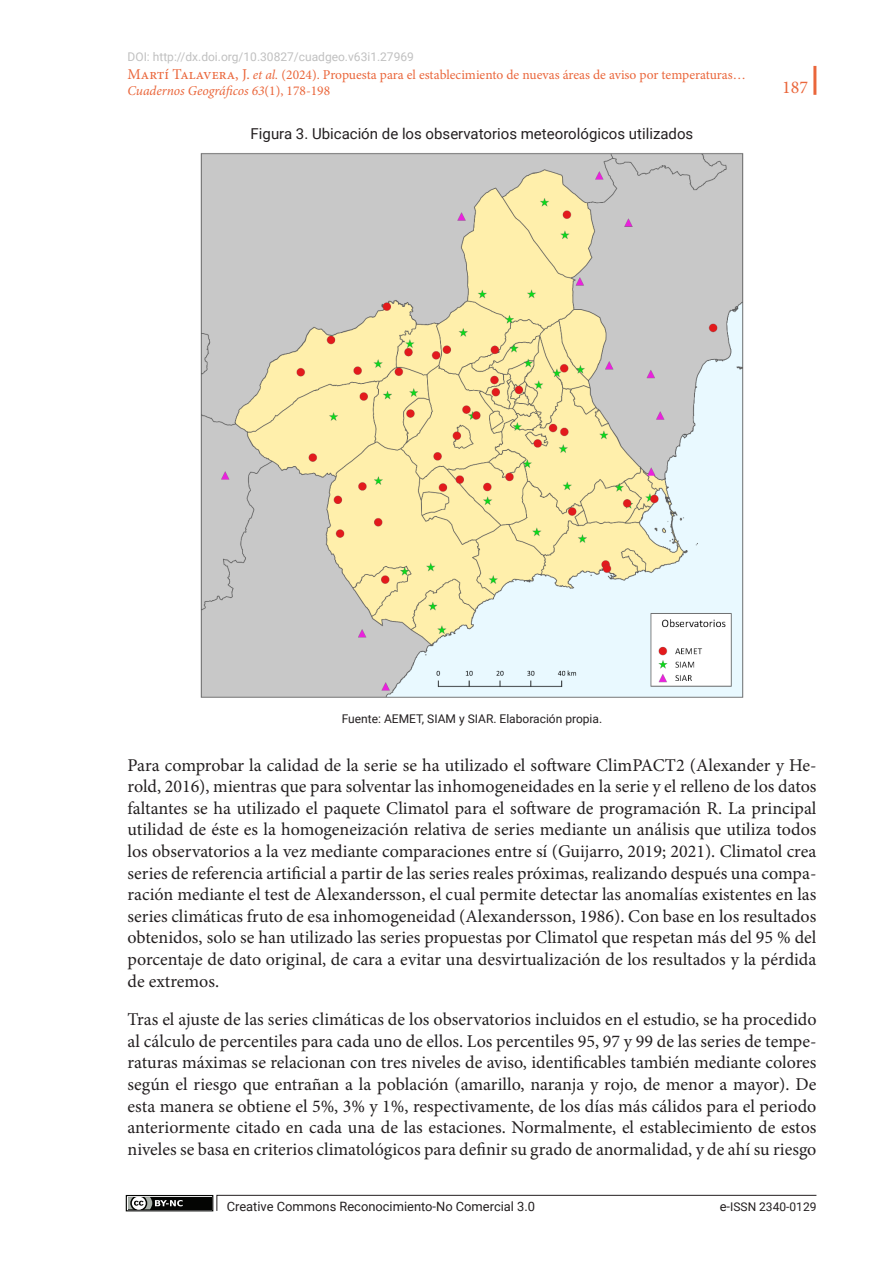
<style>
.page{position:relative;width:893px;height:1263px;background:#fff}
.page>*{position:absolute;margin:0;border:0;box-sizing:border-box;transform-origin:0 0}
.t1{font:18px/21.6px "Minion Pro";color:#231f20;text-align:justify}
.t2{font:18px "Minion Pro";color:#ea663b}
.sps_figur_titulo{font:15px "Roboto";color:#231f20}
.t3{font:13.5px/16.2px "Minion Pro";color:#ea663b}
.t4{font:12.9px "Roboto";color:#231f20}
.sps_pies_figuras{font:12px "Roboto";color:#231f20}
.t5{font:12px "Roboto";color:#c0c0c0}
.s1{font-size:15px}
.s2{font-style:italic}
.s3{font-size:12.9px}
</style>
<div class="page">
<hr style="left:813px;top:66px;width:3px;height:29px;background:#ea663b">
<svg style="left:216px;top:1195px;width:601px;height:16px"></svg>
<div style="left:126px;top:1195px;width:87px;height:16px;border:1px solid #040503"></div>
<div style="left:128px;top:1197px;width:83px;height:12px;background:#040503"></div>
<svg style="left:128px;top:1197px;width:55px;height:12px"></svg>
<img style="left:200px;top:153px;width:544px;height:545px">
<p class="t5" style="left:128px;top:48px;width:288px">DOI: http://dx.doi.org/10.30827/cuadgeo.v63i1.27969</p>
<p class="t3" style="left:128px;top:66px;width:620px"><span class="s1">Martí Talavera, J.</span> <span class="s2">et al.</span> (2024). Propuesta para el establecimiento de nuevas áreas de aviso por temperaturas…<br><span class="s2">Cuadernos Geográficos 63</span>(1), 178-198</p>
<p class="sps_figur_titulo" style="left:251px;top:123px;width:444px">Figura 3. Ubicación de los observatorios meteorológicos utilizados</p>
<p class="t2" style="left:782px;top:75px;width:27px">187</p>
<p class="sps_pies_figuras" style="left:342px;top:711px;width:262px">Fuente: AEMET, SIAM y SIAR. Elaboración propia.</p>
<p class="t1" style="left:128px;top:754px;width:690px">Para comprobar la calidad de la serie se ha utilizado el software ClimPACT2 (Alexander y He&shy;rold, 2016), mientras que para solventar las inhomogeneidades en la serie y el relleno de los datos faltantes se ha utilizado el paquete Climatol para el software de programación R. La principal utilidad de éste es la homogeneización relativa de series mediante un análisis que utiliza todos los observatorios a la vez mediante comparaciones entre sí (Guijarro, 2019; 2021). Climatol crea series de referencia artificial a partir de las series reales próximas, realizando después una compa&shy;ración mediante el test de Alexandersson, el cual permite detectar las anomalías existentes en las series climáticas fruto de esa inhomogeneidad (Alexandersson, 1986). Con base en los resultados obtenidos, solo se han utilizado las series propuestas por Climatol que respetan más del 95 % del porcentaje de dato original, de cara a evitar una desvirtualización de los resultados y la pérdida de extremos.</p>
<p class="t1" style="left:128px;top:1009px;width:690px">Tras el ajuste de las series climáticas de los observatorios incluidos en el estudio, se ha procedido al cálculo de percentiles para cada uno de ellos. Los percentiles 95, 97 y 99 de las series de tempe&shy;raturas máximas se relacionan con tres niveles de aviso, identificables también mediante colores según el riesgo que entrañan a la población (amarillo, naranja y rojo, de menor a mayor). De esta manera se obtiene el 5%, 3% y 1%, respectivamente, de los días más cálidos para el periodo anteriormente citado en cada una de las estaciones. Normalmente, el establecimiento de estos niveles se basa en criterios climatológicos para definir su grado de anormalidad, y de ahí su riesgo</p>
<p class="t4" style="left:227px;top:1197px;width:310px">Creative Commons Reconocimiento-No Comercial 3.0</p>
<p class="sps_pies_figuras" style="left:720px;top:1198px;width:98px"><span class="s3">e-</span>ISSN 2340-0129</p>
</div>
